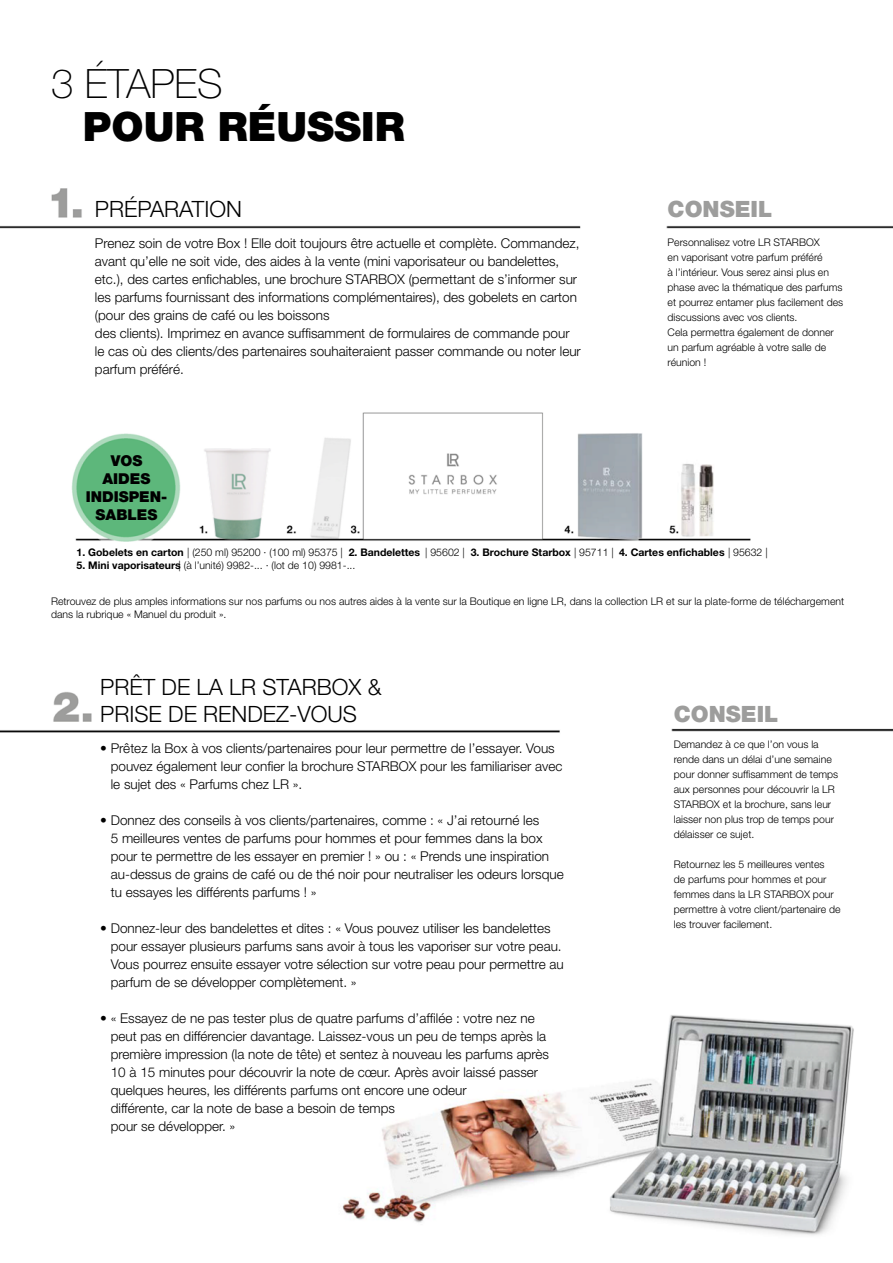
<style>
.page{position:relative;width:893px;height:1263px;background:#fff}
.page>*{position:absolute;margin:0;border:0;box-sizing:border-box;transform-origin:0 0}
.t1{font:900 40.5px "Helvetica Neue LT Pro";color:#000}
.t2{font:100 40.5px "Helvetica Neue LT Pro";color:#000}
.t3{font:300 22.5px/27px "Helvetica Neue LT Pro";color:#000}
.t4{font:900 22.5px "Helvetica Neue LT Pro";color:#9d9d9c}
.t5{font:900 15px/18px "Helvetica Neue LT Pro";color:#000;text-align:center}
.t6{font:300 13.5px/18px "Helvetica Neue LT Pro";color:#000}
.t7{font:300 10.5px/15px "Helvetica Neue LT Pro";color:#000}
.t8{font:700 10.5px "Helvetica Neue LT Pro";color:#000}
.s1{font-weight:700}
.s2{font-weight:300}
</style>
<div class="page">
<img style="left:0;top:188px;width:893px;height:1047px">
<h1 class="t2" style="left:51px;top:60px;width:173px">3 ÉTAPES</h1>
<h1 class="t1" style="left:83px;top:103px;width:323px">POUR RÉUSSIR</h1>
<h2 class="t3" style="left:95px;top:195px;width:148px">PRÉPARATION</h2>
<h2 class="t4" style="left:668px;top:196px;width:106px">CONSEIL</h2>
<p class="t6" style="left:95px;top:234px;width:487px">Prenez soin de votre Box ! Elle doit toujours être actuelle et complète. Commandez, avant qu’elle ne soit vide, des aides à la vente (mini vaporisateur ou bandelettes, etc.), des cartes enfichables, une brochure STARBOX (permettant de s’informer sur les parfums fournissant des informations complémentaires), des gobelets en carton (pour des grains de café ou les boissons<br>des clients). Imprimez en avance suffisamment de formulaires de commande pour le cas où des clients/des partenaires souhaiteraient passer commande ou noter leur parfum préféré.</p>
<p class="t7" style="left:668px;top:234px;width:177px">Personnalisez votre LR STARBOX<br>en vaporisant votre parfum préféré<br>à l’intérieur. Vous serez ainsi plus en phase avec la thématique des parfums et pourrez entamer plus facilement des discussions avec vos clients.<br>Cela permettra également de donner un parfum agréable à votre salle de réunion !</p>
<p class="t5" style="left:86px;top:452px;width:83px">VOS<br>AIDES<br>INDISPEN-<br>SABLES</p>
<p class="t7" style="left:77px;top:545px;width:268px"><span class="s1">1. Gobelets en carton</span> | (250 ml) 95200 · (100 ml) 95375 |</p>
<p class="t8" style="left:349px;top:546px;width:73px">2. Bandelettes</p>
<p class="t8" style="left:471px;top:546px;width:145px">3. Brochure Starbox <span class="s2">| 95711 |</span></p>
<p class="t8" style="left:619px;top:546px;width:150px">4. Cartes enfichables <span class="s2">| 95632 |</span></p>
<p class="t7" style="left:425px;top:545px;width:41px">| 95602 |</p>
<p class="t7" style="left:179px;top:558px;width:178px">| (à l’unité) 9982-... · (lot de 10) 9981-...</p>
<p class="t8" style="left:77px;top:559px;width:106px">5. Mini vaporisateurs</p>
<p class="t7" style="left:51px;top:595px;width:795px;line-height:12.6px">Retrouvez de plus amples informations sur nos parfums ou nos autres aides à la vente sur la Boutique en ligne LR, dans la collection LR et sur la plate-forme de téléchargement dans la rubrique « Manuel du produit ».</p>
<h2 class="t3" style="left:100px;top:673px;width:283px">PRÊT DE LA LR STARBOX &amp;<br>PRISE DE RENDEZ-VOUS</h2>
<p class="t6" style="left:111px;top:739px;width:453px;text-indent:-11px">• Prêtez la Box à vos clients/partenaires pour leur permettre de l’essayer. Vous pouvez également leur confier la brochure STARBOX pour les familiariser avec le sujet des « Parfums chez LR ».</p>
<p class="t6" style="left:111px;top:811px;width:454px;text-indent:-11px">• Donnez des conseils à vos clients/partenaires, comme : « J’ai retourné les<br>5 meilleures ventes de parfums pour hommes et pour femmes dans la box pour te permettre de les essayer en premier ! » ou : « Prends une inspiration au-dessus de grains de café ou de thé noir pour neutraliser les odeurs lorsque tu essayes les différents parfums ! »</p>
<p class="t6" style="left:111px;top:919px;width:454px;text-indent:-11px">• Donnez-leur des bandelettes et dites : « Vous pouvez utiliser les bandelettes pour essayer plusieurs parfums sans avoir à tous les vaporiser sur votre peau.<br>Vous pourrez ensuite essayer votre sélection sur votre peau pour permettre au parfum de se développer complètement. »</p>
<p class="t6" style="left:111px;top:1009px;width:440px;text-indent:-11px">• « Essayez de ne pas tester plus de quatre parfums d’affilée : votre nez ne peut pas en différencier davantage. Laissez-vous un peu de temps après la première impression (la note de tête) et sentez à nouveau les parfums après 10 à 15 minutes pour découvrir la note de cœur. Après avoir laissé passer quelques heures, les différents parfums ont encore une odeur<br>différente, car la note de base a besoin de temps<br>pour se développer. »</p>
<h2 class="t4" style="left:674px;top:700px;width:106px">CONSEIL</h2>
<p class="t7" style="left:674px;top:736px;width:166px">Demandez à ce que l’on vous la rende dans un délai d’une semaine pour donner suffisamment de temps aux personnes pour découvrir la LR<br>STARBOX et la brochure, sans leur laisser non plus trop de temps pour délaisser ce sujet.</p>
<p class="t7" style="left:674px;top:856px;width:168px">Retournez les 5 meilleures ventes<br>de parfums pour hommes et pour femmes dans la LR STARBOX pour permettre à votre client/partenaire de les trouver facilement.</p>
</div>
